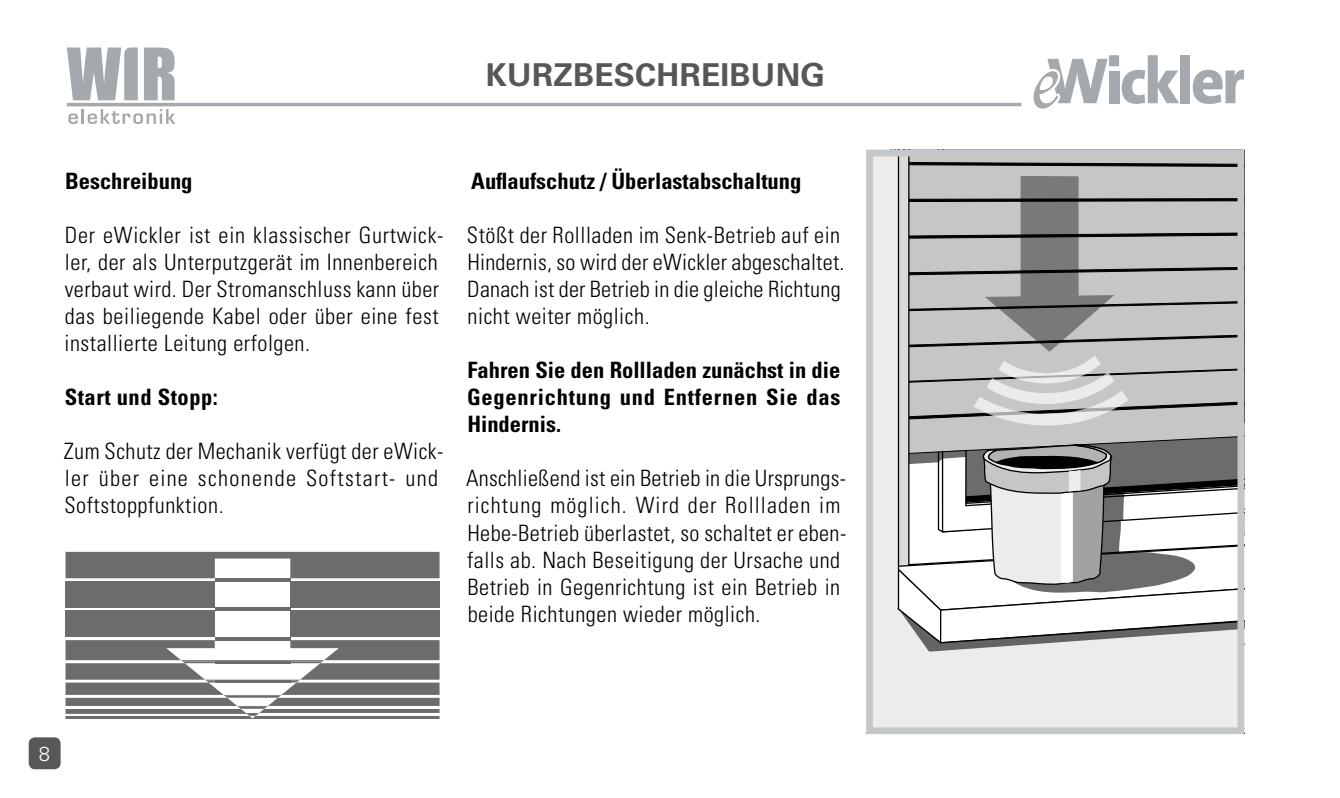
<style>
.page{position:relative;width:1340px;height:798px;background:#fff}
.page>*{position:absolute;margin:0;border:0;box-sizing:border-box;transform-origin:0 0}
.t1{font:700 31.5px "Univers LT Std";letter-spacing:.01em;color:#555759}
.t2{font:300 condensed 22.5px/27px "Univers LT Std";letter-spacing:.025em;color:#000}
.t3{font:700 condensed 22.5px/27px "Univers LT Std";color:#000;text-align:justify}
.t4{font:700 condensed 22.5px "Univers LT Std";letter-spacing:.025em;color:#000}
.t5{font:300 20.25px "Univers LT Std";color:#fff}
</style>
<div class="page">
<div style="left:29px;top:737px;width:32px;height:32px;background:#555759;border-radius:6px"></div>
<svg style="left:1121px;top:55px;width:58px;height:49px"></svg>
<div style="left:1180px;top:55px;width:10px;height:48px;background:#a4a9ad"></div>
<svg style="left:1192px;top:69px;width:52px;height:35px"></svg>
<div style="left:1109px;top:71px;width:10px;height:32px;background:#a4a9ad"></div>
<div style="left:1109px;top:55px;width:10px;height:11px;background:#a4a9ad"></div>
<svg style="left:1033px;top:59px;width:74px;height:49px"></svg>
<svg style="left:67px;top:47px;width:108px;height:77px"></svg>
<hr style="left:67px;top:103px;width:954px;height:3px;background:#a4a9ad">
<div style="left:874px;top:651px;width:362px;height:74px;background:#ececec"></div>
<svg style="left:874px;top:158px;width:362px;height:493px"></svg>
<div style="left:866px;top:150px;width:378px;height:583px;border:7px solid #c5c8ca"></div>
<svg style="left:65px;top:551px;width:374px;height:27px"></svg>
<div style="left:290px;top:581px;width:149px;height:26px;background:#6c6c6b"></div>
<div style="left:65px;top:581px;width:150px;height:26px;background:#6c6c6b"></div>
<div style="left:65px;top:610px;width:150px;height:27px;background:#6c6c6b"></div>
<div style="left:290px;top:610px;width:149px;height:27px;background:#6c6c6b"></div>
<hr style="left:215px;top:578px;width:75px;height:3px;background:#6c6c6b">
<hr style="left:215px;top:637px;width:75px;height:3px;background:#6c6c6b">
<hr style="left:215px;top:607px;width:75px;height:3px;background:#6c6c6b">
<svg style="left:65px;top:640px;width:374px;height:78px"></svg>
<h1 class="t1" style="left:486px;top:57px;width:341px">KURZBESCHREIBUNG</h1>
<p class="t3" style="left:65px;top:167px;width:129px">Beschreibung</p>
<p class="t2" style="left:65px;top:222px;width:380px">Der eWickler ist ein klassischer Gurtwick&shy;ler, der als Unterputzgerät im Innenbereich verbaut wird. Der Stromanschluss kann über das beiliegende Kabel oder über eine fest installierte Leitung erfolgen.</p>
<p class="t4" style="left:65px;top:383px;width:155px">Start und Stopp:</p>
<p class="t2" style="left:64px;top:438px;width:381px">Zum Schutz der Mechanik verfügt der eWick&shy;ler über eine schonende Softstart- und<br>Softstoppfunktion.</p>
<p class="t3" style="left:471px;top:167px;width:331px">Auflaufschutz / Überlastabschaltung</p>
<p class="t2" style="left:467px;top:222px;width:379px">Stößt der Rollladen im Senk-Betrieb auf ein Hindernis, so wird der eWickler abgeschaltet.<br>Danach ist der Betrieb in die gleiche Richtung nicht weiter möglich.</p>
<p class="t3" style="left:467px;top:356px;width:375px">Fahren Sie den Rollladen zunächst in die Gegenrichtung und Entfernen Sie das Hindernis.</p>
<p class="t2" style="left:466px;top:465px;width:381px">Anschließend ist ein Betrieb in die Ursprungs&shy;richtung möglich. Wird der Rollladen im Hebe-Betrieb überlastet, so schaltet er eben&shy;falls ab. Nach Beseitigung der Ursache und Betrieb in Gegenrichtung ist ein Betrieb in beide Richtungen wieder möglich.</p>
<p class="t5" style="left:39px;top:741px;width:13px">8</p>
</div>
